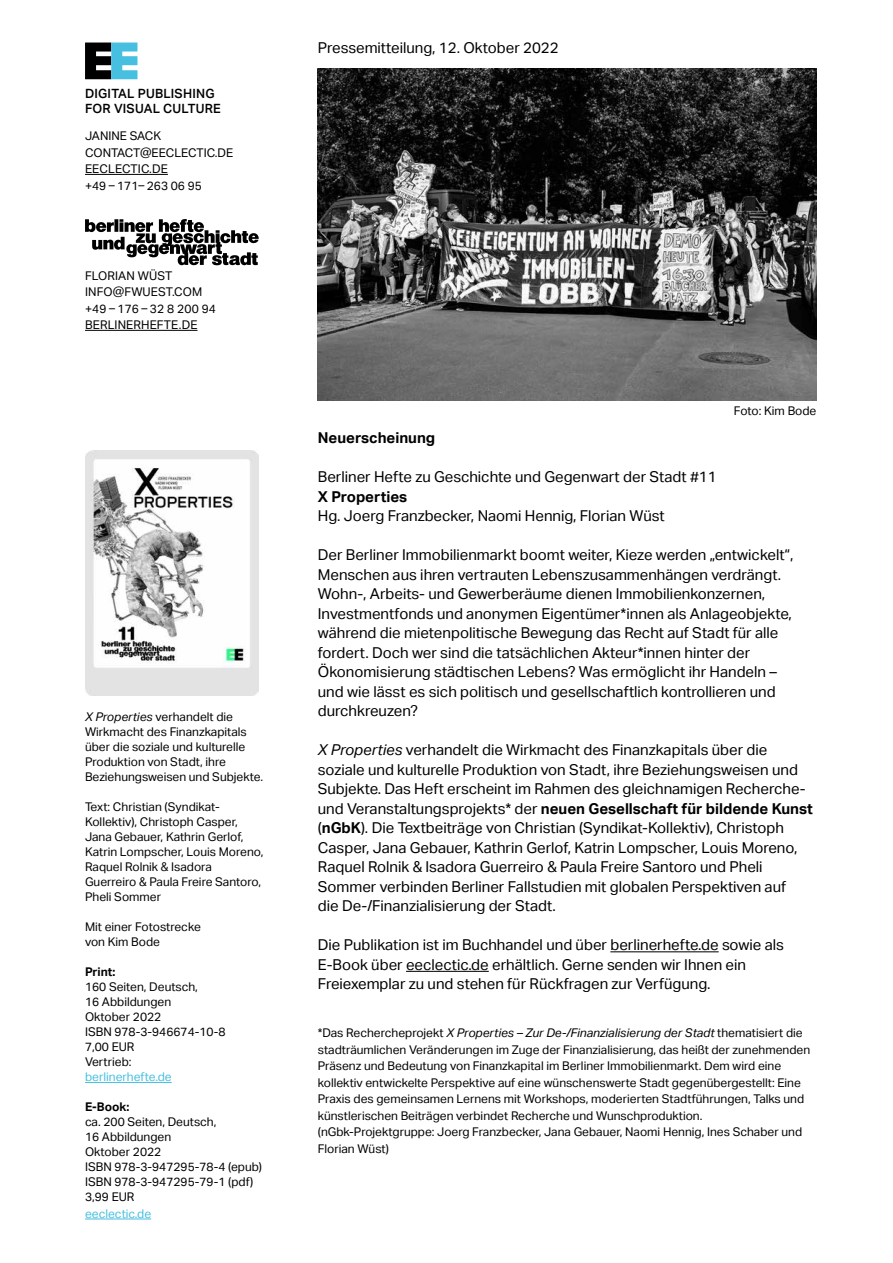
<style>
.page{position:relative;width:893px;height:1263px;background:#fff}
.page>*{position:absolute;margin:0;border:0;box-sizing:border-box;transform-origin:0 0}
.t1{font:15px/19.5px "Aktiv Grotesk";color:#000}
.t2{font:700 15px "Aktiv Grotesk";color:#000}
.t3{font:500 12.75px/15px "Aktiv Grotesk";letter-spacing:.02em;color:#000}
.t4{font:12px/15px "Aktiv Grotesk";color:#000}
.t5{font:12px "Aktiv Grotesk";color:#46bfe0}
.t6{font:700 12px "Aktiv Grotesk";color:#000}
.s1{font-style:italic}
.s2{font-weight:700}
</style>
<div class="page">
<hr style="left:610px;top:951px;width:109px;height:1px;background:#000">
<hr style="left:406px;top:971px;width:83px;height:1px;background:#000">
<hr style="left:85px;top:174px;width:83px;height:1px;background:#000">
<hr style="left:85px;top:330px;width:112px;height:1px;background:#000">
<svg style="left:85px;top:43px;width:52px;height:36px;background:#457886"></svg>
<hr style="left:85px;top:1082px;width:87px;height:1px;background:#46bfe0">
<hr style="left:85px;top:1218px;width:66px;height:1px;background:#46bfe0">
<img style="left:85px;top:450px;width:174px;height:245px">
<svg style="left:85px;top:219px;width:174px;height:47px"></svg>
<img style="left:318px;top:68px;width:498px;height:332px">
<p class="t3" style="left:85px;top:86px;width:137px">DIGITAL PUBLISHING<br>FOR VISUAL CULTURE</p>
<p class="t4" style="left:85px;top:128px;width:150px;line-height:16.5px">JANINE SACK<br>CONTACT@EECLECTIC.DE<br>EECLECTIC.DE<br>+49 – 171– 263 06 95</p>
<p class="t4" style="left:85px;top:267px;width:133px;line-height:16.5px">FLORIAN WÜST<br>INFO@FWUEST.COM +49 – 176 – 32 8 200 94<br>BERLINERHEFTE.DE</p>
<p class="t4" style="left:85px;top:709px;width:180px"><span class="s1">X Properties</span> verhandelt die<br>Wirkmacht des Finanzkapitals über die soziale und kulturelle<br>Produktion von Stadt, ihre<br>Beziehungsweisen und Subjekte.</p>
<p class="t4" style="left:85px;top:799px;width:180px">Text: Christian (Syndikat-<br>Kollektiv), Christoph Casper,<br>Jana Gebauer, Kathrin Gerlof,<br>Katrin Lompscher, Louis Moreno,<br>Raquel Rolnik &amp; Isadora<br>Guerreiro &amp; Paula Freire Santoro,<br>Pheli Sommer</p>
<p class="t4" style="left:85px;top:919px;width:117px">Mit einer Fotostrecke von Kim Bode</p>
<p class="t6" style="left:85px;top:965px;width:32px">Print:</p>
<p class="t4" style="left:85px;top:979px;width:142px">160 Seiten, Deutsch,<br>16 Abbildungen<br>Oktober 2022<br>ISBN 978-3-946674-10-8<br>7,00 EUR<br>Vertrieb:</p>
<p class="t5" style="left:85px;top:1070px;width:88px">berlinerhefte.de</p>
<p class="t6" style="left:85px;top:1100px;width:46px">E-Book:</p>
<p class="t4" style="left:85px;top:1114px;width:178px">ca. 200 Seiten, Deutsch,<br>16 Abbildungen<br>Oktober 2022<br>ISBN 978-3-947295-78-4 (epub)<br>ISBN 978-3-947295-79-1 (pdf)<br>3,99 EUR</p>
<p class="t5" style="left:85px;top:1206px;width:68px">eeclectic.de</p>
<p class="t1" style="left:318px;top:38px;width:242px">Pressemitteilung, 12. Oktober 2022</p>
<p class="t4" style="left:734px;top:403px;width:84px">Foto: Kim Bode</p>
<p class="t2" style="left:318px;top:429px;width:119px">Neuerscheinung</p>
<p class="t1" style="left:318px;top:467px;width:400px">Berliner Hefte zu Geschichte und Gegenwart der Stadt #11</p>
<p class="t2" style="left:318px;top:488px;width:91px">X Properties</p>
<p class="t1" style="left:318px;top:506px;width:348px">Hg. Joerg Franzbecker, Naomi Hennig, Florian Wüst</p>
<p class="t1" style="left:318px;top:545px;width:477px">Der Berliner Immobilienmarkt boomt weiter, Kieze werden „entwickelt“, Menschen aus ihren vertrauten Lebenszusammenhängen verdrängt.<br>Wohn-, Arbeits- und Gewerberäume dienen Immobilienkonzernen, Investmentfonds und anonymen Eigentümer*innen als Anlageobjekte, während die mietenpolitische Bewegung das Recht auf Stadt für alle fordert. Doch wer sind die tatsächlichen Akteur*innen hinter der Ökonomisierung städtischen Lebens? Was ermöglicht ihr Handeln – und wie lässt es sich politisch und gesellschaftlich kontrollieren und durchkreuzen?</p>
<p class="t1" style="left:318px;top:740px;width:496px"><span class="s1">X Properties</span> verhandelt die Wirkmacht des Finanzkapitals über die soziale und kulturelle Produktion von Stadt, ihre Beziehungsweisen und Subjekte. Das Heft erscheint im Rahmen des gleichnamigen Recherche&shy;und Veranstaltungsprojekts* der <span class="s2">neuen Gesellschaft für bildende Kunst </span>(<span class="s2">nGbK</span>). Die Textbeiträge von Christian (Syndikat-Kollektiv), Christoph Casper, Jana Gebauer, Kathrin Gerlof, Katrin Lompscher, Louis Moreno, Raquel Rolnik &amp; Isadora Guerreiro &amp; Paula Freire Santoro und Pheli Sommer verbinden Berliner Fallstudien mit globalen Perspektiven auf<br>die De-/Finanzialisierung der Stadt.</p>
<p class="t1" style="left:318px;top:935px;width:468px">Die Publikation ist im Buchhandel und über berlinerhefte.de sowie als<br>E-Book über eeclectic.de erhältlich. Gerne senden wir Ihnen ein<br>Freiexemplar zu und stehen für Rückfragen zur Verfügung.</p>
<p class="t4" style="left:318px;top:1025px;width:494px;line-height:16.5px">*Das Rechercheprojekt <span class="s1">X Properties – Zur De-/Finanzialisierung der Stadt</span> thematisiert die stadträumlichen Veränderungen im Zuge der Finanzialisierung, das heißt der zunehmenden Präsenz und Bedeutung von Finanzkapital im Berliner Immobilienmarkt. Dem wird eine kollektiv entwickelte Perspektive auf eine wünschenswerte Stadt gegenübergestellt: Eine Praxis des gemeinsamen Lernens mit Workshops, moderierten Stadtführungen, Talks und künstlerischen Beiträgen verbindet Recherche und Wunschproduktion. (nGbk-Projektgruppe: Joerg Franzbecker, Jana Gebauer, Naomi Hennig, Ines Schaber und Florian Wüst)</p>
</div>
